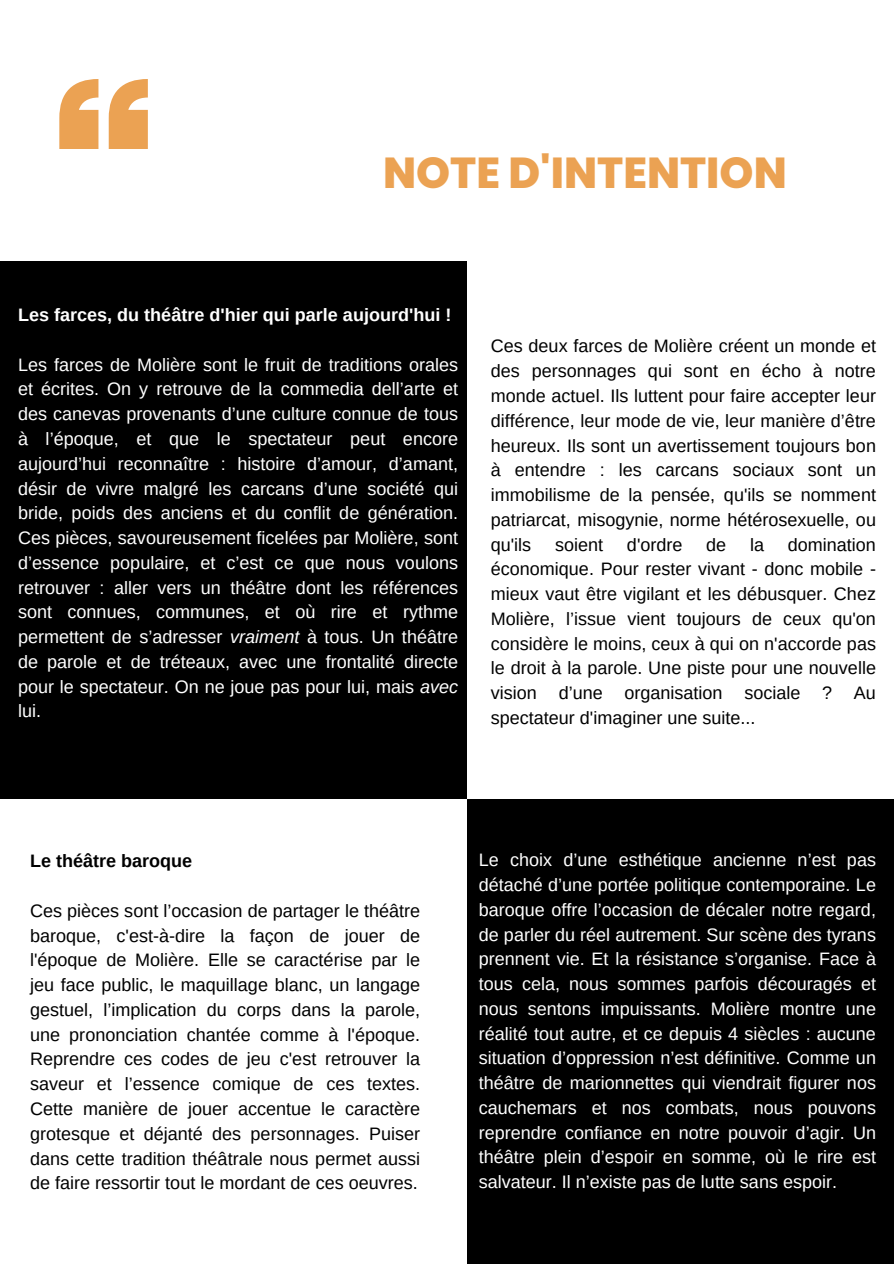
<style>
.page{position:relative;width:894px;height:1264px;background:#fff}
.page>*{position:absolute;margin:0;border:0;box-sizing:border-box;transform-origin:0 0}
.t1{font:800 43.2px "Poppins";color:#eba253}
.t2{font:18px/24.8px "Arimo";color:#fff;text-align:justify}
.t3{font:18px/24.8px "Arimo";color:#000;text-align:justify}
.t4{font:700 18px "Arimo";color:#fff}
.t5{font:700 18px "Arimo";color:#000}
.s1{font-style:italic}
</style>
<div class="page">
<svg style="left:59px;top:79px;width:89px;height:70px"></svg>
<div style="left:0;top:261px;width:466px;height:537px;background:#000"></div>
<div style="left:466px;top:798px;width:427px;height:465px;background:#000"></div>
<h1 class="t1" style="left:383px;top:143px;width:405px">NOTE D'INTENTION</h1>
<p class="t4" style="left:18px;top:305px;width:435px">Les farces, du théâtre d'hier qui parle aujourd'hui !</p>
<p class="t2" style="left:18px;top:352px;width:441px">Les farces de Molière sont le fruit de traditions orales et écrites. On y retrouve de la commedia dell’arte et des canevas provenants d’une culture connue de tous à l’époque, et que le spectateur peut encore aujourd’hui reconnaître : histoire d’amour, d’amant, désir de vivre malgré les carcans d’une société qui bride, poids des anciens et du conflit de génération.<br>Ces pièces, savoureusement ficelées par Molière, sont d’essence populaire, et c’est ce que nous voulons retrouver : aller vers un théâtre dont les références sont connues, communes, et où rire et rythme permettent de s’adresser <span class="s1">vraiment</span> à tous. Un théâtre de parole et de tréteaux, avec une frontalité directe pour le spectateur. On ne joue pas pour lui, mais <span class="s1">avec </span>lui.</p>
<h2 class="t3" style="left:490px;top:334px;width:386px">Ces deux farces de Molière créent un monde et des personnages qui sont en écho à notre monde actuel. Ils luttent pour faire accepter leur différence, leur mode de vie, leur manière d’être heureux. Ils sont un avertissement toujours bon à entendre : les carcans sociaux sont un immobilisme de la pensée, qu'ils se nomment patriarcat, misogynie, norme hétérosexuelle, ou qu'ils</h2>
<h2 class="t3" style="left:490px;top:532px;width:386px;text-indent:297px">domination économique. Pour rester vivant - donc mobile - mieux vaut être vigilant et les débusquer. Chez Molière, l’issue vient toujours de ceux qu'on considère le moins, ceux à qui on n'accorde pas le droit à la parole. Une piste pour une nouvelle vision d’une organisation sociale ? Au spectateur d'imaginer une suite...</h2>
<h2 class="t3" style="left:555px;top:532px;width:50px">soient</h2>
<h2 class="t3" style="left:626px;top:532px;width:57px">d'ordre</h2>
<h2 class="t3" style="left:706px;top:532px;width:22px">de</h2>
<h2 class="t3" style="left:749px;top:532px;width:16px">la</h2>
<h2 class="t5" style="left:30px;top:851px;width:164px">Le théâtre baroque</h2>
<p class="t3" style="left:30px;top:898px;width:391px">Ces pièces sont l’occasion de partager le théâtre baroque, c'est-à-dire la façon de jouer de l'époque de Molière. Elle se caractérise par le jeu face public, le maquillage blanc, un langage gestuel, l’implication du corps dans la parole, une prononciation chantée comme à l'époque.<br>Reprendre ces codes de jeu c'est retrouver la saveur et l’essence comique de ces textes.<br>Cette manière de jouer accentue le caractère grotesque et déjanté des personnages. Puiser dans cette tradition théâtrale nous permet aussi de faire ressortir tout le mordant de ces oeuvres.</p>
<p class="t2" style="left:478px;top:847px;width:398px">Le choix d’une esthétique ancienne n’est pas détaché d’une portée politique contemporaine. Le baroque offre l’occasion de décaler notre regard, de parler du réel autrement. Sur scène des tyrans prennent vie. Et la résistance s’organise. Face à tous cela, nous sommes parfois découragés et nous sentons impuissants. Molière montre une réalité tout autre, et ce depuis 4 siècles : aucune situation d’oppression n’est définitive. Comme un théâtre de marionnettes qui viendrait figurer nos cauchemars et nos combats, nous pouvons reprendre confiance en notre pouvoir d’agir. Un théâtre plein d’espoir en somme, où le rire est salvateur. Il n’existe pas de lutte sans espoir.</p>
</div>
